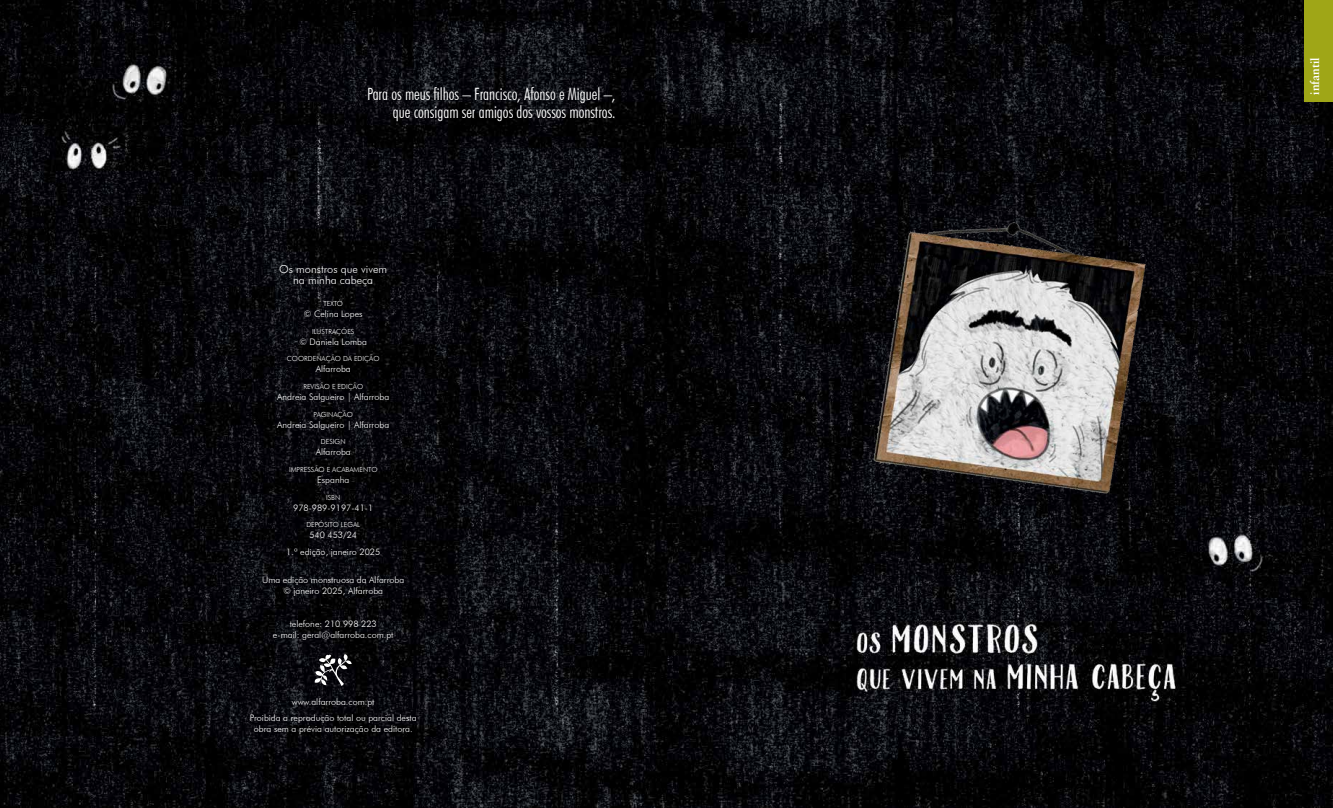
<style>
.page{position:relative;width:1333px;height:808px;background:#fff}
.page>*{position:absolute;margin:0;border:0;box-sizing:border-box;transform-origin:0 0}
.t1{font:300 condensed 17px/18px "Futura BT";color:#fff;text-align:right}
.t2{font:700 12px "Sabon LT Std";color:#fff}
.t3{font:300 11px/11px "Futura BT";color:#fff;text-align:center}
.t4{font:300 9px/11px "Futura BT";color:#fff;text-align:center}
.t5{font:300 7px "Futura BT";color:#fff}
</style>
<div class="page">
<img style="left:0;top:0;width:1332px;height:808px">
<div style="left:1304px;top:0;width:28px;height:101px;background:#9fa617"></div>
<svg style="left:314px;top:654px;width:38px;height:32px"></svg>
<img style="left:870px;top:213px;width:282px;height:284px">
<h1 class="t1" style="left:367px;top:84px;width:250px">Para os meus filhos – Francisco, Afonso e Miguel –, que consigam ser amigos dos vossos monstros.</h1>
<p class="t3" style="left:279px;top:263px;width:109px">Os monstros que vivem na minha cabeça</p>
<p class="t5" style="left:323px;top:299px;width:21px">TEXTO</p>
<p class="t4" style="left:304px;top:308px;width:60px">© Celina Lopes</p>
<p class="t5" style="left:312px;top:327px;width:44px">ILUSTRAÇÕES</p>
<p class="t4" style="left:299px;top:336px;width:69px">© Daniela Lomba</p>
<p class="t5" style="left:287px;top:355px;width:94px">COORDENAÇÃO DA EDIÇÃO</p>
<p class="t4" style="left:316px;top:364px;width:37px">Alfarroba</p>
<p class="t5" style="left:303px;top:382px;width:61px">REVISÃO E EDIÇÃO</p>
<p class="t4" style="left:277px;top:391px;width:113px">Andreia Salgueiro | Alfarroba</p>
<p class="t5" style="left:313px;top:410px;width:41px">PAGINAÇÃO</p>
<p class="t4" style="left:277px;top:419px;width:113px">Andreia Salgueiro | Alfarroba</p>
<p class="t5" style="left:321px;top:438px;width:26px">DESIGN</p>
<p class="t4" style="left:316px;top:447px;width:37px">Alfarroba</p>
<p class="t5" style="left:289px;top:465px;width:90px">IMPRESSÃO E ACABAMENTO</p>
<p class="t4" style="left:317px;top:474px;width:34px">Espanha</p>
<p class="t5" style="left:326px;top:493px;width:16px">ISBN</p>
<p class="t4" style="left:293px;top:502px;width:81px">978-989-9197-41-1</p>
<p class="t5" style="left:306px;top:521px;width:55px">DEPÓSITO LEGAL</p>
<p class="t4" style="left:286px;top:527px;width:95px;line-height:16.7px">540 453/24<br>1.ª edição, janeiro 2025</p>
<p class="t4" style="left:262px;top:574px;width:144px">Uma edição monstruosa da Alfarroba © janeiro 2025, Alfarroba</p>
<p class="t4" style="left:273px;top:618px;width:122px">telefone: 210 998 223<br>e-mail: geral@alfarroba.com.pt</p>
<p class="t4" style="left:292px;top:696px;width:84px">www.alfarroba.com.pt</p>
<p class="t4" style="left:250px;top:712px;width:168px">Proibida a reprodução total ou parcial desta obra sem a prévia autorização da editora.</p>
<h2 class="t2" style="left:1307px;top:95px;width:39px;rotate:-90deg">infantil</h2>
</div>
